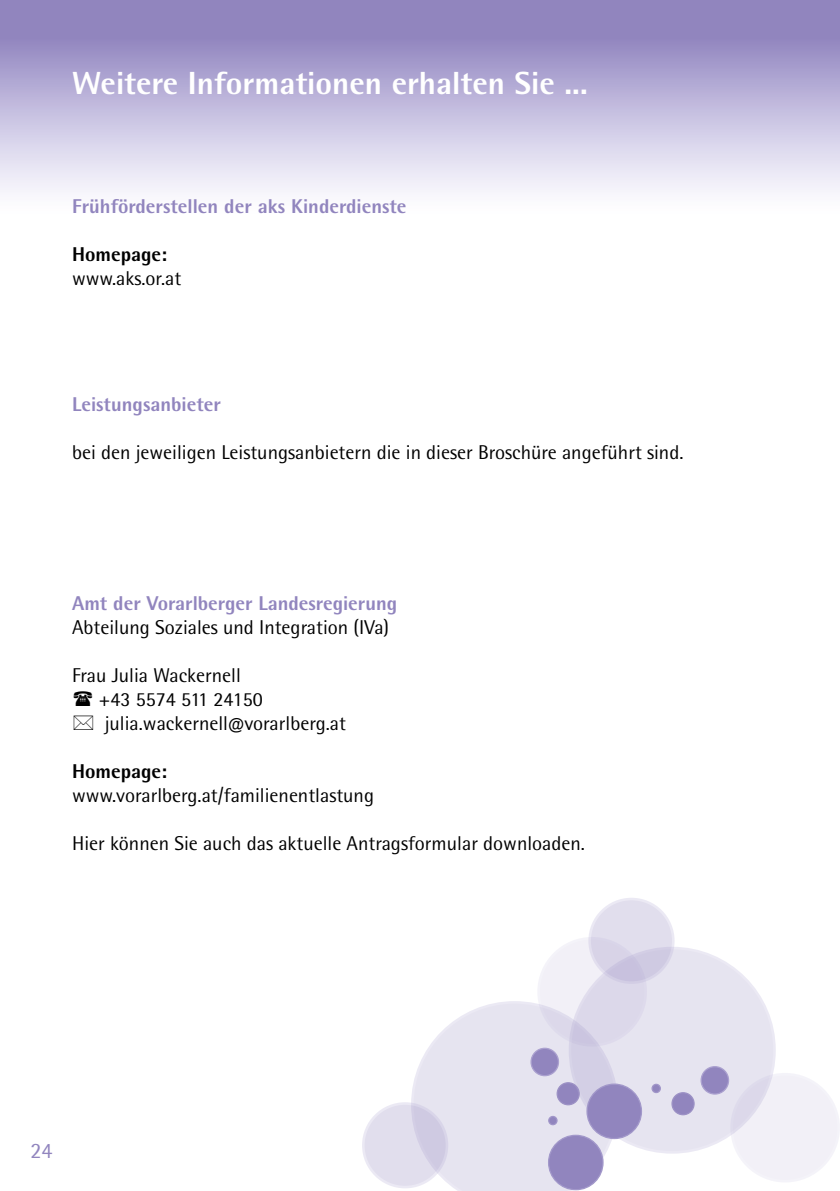
<style>
.page{position:relative;width:840px;height:1191px;background:#fff}
.page>*{position:absolute;margin:0;border:0;box-sizing:border-box;transform-origin:0 0}
.t1{font:800 32px "Rotis Semi Sans Pro";color:#fff}
.t2{font:22px "Rotis Semi Sans Pro";color:#9185be}
.t3{font:20px/24px "Rotis Semi Sans Pro";color:#000}
.t4{font:800 20px "Rotis Semi Sans Pro";color:#9185be}
.t5{font:800 20px "Rotis Semi Sans Pro";color:#000}
</style>
<div class="page">
<div style="left:0;top:0;width:839px;height:214px;background:linear-gradient(to bottom,#8274b6,#fff)"></div>
<svg style="left:411px;top:1001px;width:205px;height:190px;background:#e8e7f1"></svg>
<div style="left:538px;top:938px;width:107px;height:107px;background:linear-gradient(to bottom,#f9f8fb,#dedaeb);border-radius:50%"></div>
<div style="left:363px;top:1103px;width:83px;height:84px;background:linear-gradient(to right,#e8e6f1,#d1cce3);border-radius:50%"></div>
<div style="left:362px;top:1102px;width:86px;height:86px;border:3px solid #b7afd7;border-radius:50%"></div>
<div style="left:548px;top:1135px;width:54px;height:54px;background:#9185be;border-radius:50%"></div>
<div style="left:547px;top:1134px;width:56px;height:56px;border:1px solid #a298ca;border-radius:50%"></div>
<div style="left:557px;top:1082px;width:22px;height:22px;background:#9185be;border-radius:50%"></div>
<div style="left:556px;top:1082px;width:23px;height:23px;border:1px solid #9c91c5;border-radius:50%"></div>
<div style="left:548px;top:1116px;width:8px;height:8px;background:#9185be;border-radius:50%"></div>
<div style="left:548px;top:1115px;width:9px;height:10px;border:1px solid #a196c9;border-radius:50%"></div>
<div style="left:531px;top:1048px;width:27px;height:27px;background:#9185be;border-radius:50%"></div>
<div style="left:530px;top:1047px;width:28px;height:29px;border:1px solid #aaa0cf;border-radius:50%"></div>
<div style="left:569px;top:948px;width:205px;height:204px;background:linear-gradient(to right,#d9d5e8,#ebe9f3);border-radius:50%"></div>
<svg style="left:731px;top:1074px;width:107px;height:107px;fill:#f2f0f7"></svg>
<div style="left:729px;top:1073px;width:110px;height:109px;border:3px solid #a99fce;border-radius:50%"></div>
<div style="left:589px;top:899px;width:84px;height:83px;background:linear-gradient(to bottom,#e9e7f2,#cbc5e0);border-radius:50%"></div>
<div style="left:588px;top:897px;width:86px;height:87px;border:3px solid #b7afd7;border-radius:50%"></div>
<div style="left:586px;top:1084px;width:55px;height:54px;background:#9185be;border-radius:50%"></div>
<div style="left:586px;top:1083px;width:55px;height:56px;border:1px solid #a298ca;border-radius:50%"></div>
<div style="left:671px;top:1092px;width:22px;height:22px;background:#9185be;border-radius:50%"></div>
<div style="left:671px;top:1092px;width:23px;height:23px;border:1px solid #9c91c5;border-radius:50%"></div>
<div style="left:651px;top:1084px;width:9px;height:8px;background:#9185be;border-radius:50%"></div>
<div style="left:651px;top:1083px;width:9px;height:10px;border:1px solid #a196c9;border-radius:50%"></div>
<div style="left:700px;top:1066px;width:28px;height:28px;background:#9185be;border-radius:50%"></div>
<div style="left:700px;top:1066px;width:28px;height:28px;border:1px solid #aaa0cf;border-radius:50%"></div>
<h1 class="t1" style="left:72px;top:63px;width:517px">Weitere Informationen erhalten Sie ...</h1>
<p class="t4" style="left:72px;top:193px;width:336px">Frühförderstellen der aks Kinderdienste</p>
<p class="t5" style="left:72px;top:241px;width:96px">Homepage:</p>
<p class="t3" style="left:72px;top:266px;width:111px">www.aks.or.at</p>
<p class="t4" style="left:72px;top:391px;width:150px">Leistungsanbieter</p>
<p class="t3" style="left:72px;top:440px;width:612px">bei den jeweiligen Leistungsanbietern die in dieser Broschüre angeführt sind.</p>
<p class="t4" style="left:72px;top:590px;width:326px">Amt der Vorarlberger Landesregierung</p>
<p class="t3" style="left:72px;top:615px;width:318px">Abteilung Soziales und Integration (IVa)</p>
<p class="t3" style="left:99px;top:663px;width:248px;text-indent:-27px">Frau Julia Wackernell<br>+43 5574 511 24150 julia.wackernell@vorarlberg.at</p>
<p class="t5" style="left:72px;top:758px;width:96px">Homepage:</p>
<p class="t3" style="left:72px;top:783px;width:303px">www.vorarlberg.at/familienentlastung</p>
<p class="t3" style="left:72px;top:831px;width:514px">Hier können Sie auch das aktuelle Antragsformular downloaden.</p>
<p class="t2" style="left:30px;top:1137px;width:24px">24</p>
</div>
